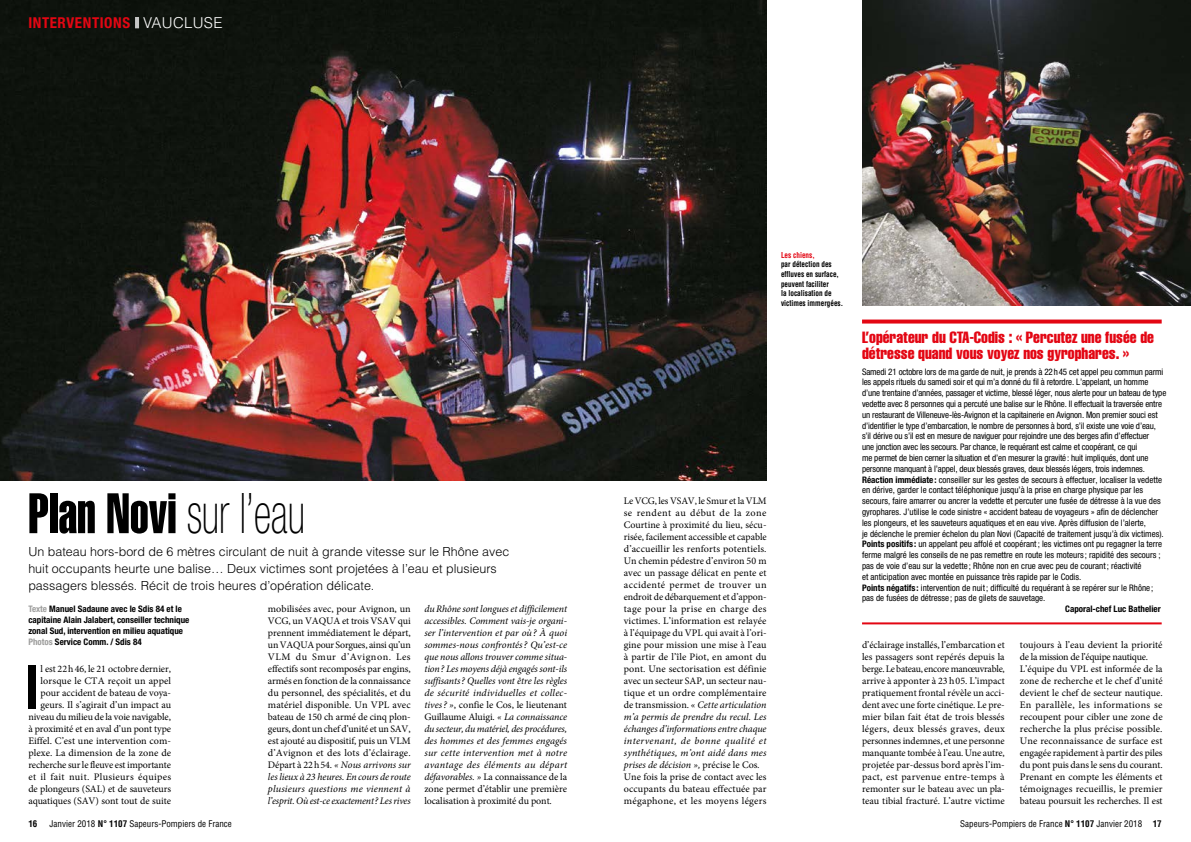
<style>
.page{position:relative;width:1191px;height:842px;background:#fff}
.page>*{position:absolute;margin:0;border:0;box-sizing:border-box;transform-origin:0 0}
.t1{font:700 condensed 60.4px "Helvetica Neue";color:#000;scale:.9 1}
.t2{font:56px "Helvetica Extra Compressed";color:#000}
.t3{font:extra-condensed 16px/16px "Helvetica";color:#e30613}
.t4{font:700 condensed 15px "Helvetica Neue";letter-spacing:.04em;color:#e30613}
.t5{font:300 12.5px/17px "Helvetica";color:#000}
.t6{font:10px/12px "Minion Pro";color:#000}
.t7{font:italic 10px/12px "Minion Pro";letter-spacing:.025em;color:#000;text-align:justify}
.t8{font:condensed 9px/10.8px "Helvetica Neue";color:#000}
.t9{font:700 condensed 9px/11px "Helvetica Neue";color:#000}
.t10{font:condensed 9px "Helvetica";color:#000}
.t11{font:700 condensed 9px "Helvetica";color:#000}
.t12{font:700 condensed 8px/9.6px "Helvetica";color:#000;scale:.9 1}
.t13{font:700 condensed 8px "Helvetica";color:#e30613;scale:.9 1}
.s1{font-family:"Helvetica";font-weight:300;font-stretch:normal;color:#fff}
.s2{font-family:"Helvetica Neue";font-weight:100;font-stretch:condensed}
.s3{color:#9d9d9c}
.s4{font-weight:700}
.s5{font-style:italic}
.s6{font-style:normal}
</style>
<div class="page">
<img style="left:0;top:0;width:766px;height:480px">
<hr style="left:135px;top:17px;width:4px;height:11px;background:#c6c6c6">
<img style="left:862px;top:0;width:329px;height:306px">
<svg style="left:862px;top:320px;width:299px;height:4px"></svg>
<hr style="left:862px;top:622px;width:299px;height:2px;background:#e30613">
<h3 class="t4" style="left:28px;top:14px;width:196px">INTERVENTIONS <span class="s1">VAUCLUSE</span></h3>
<h2 class="t2" style="left:28px;top:480px;width:278px">Plan Novi <span class="s2">sur l’eau</span></h2>
<p class="t5" style="left:28px;top:542px;width:482px">Un bateau hors-bord de 6 mètres circulant de nuit à grande vitesse sur le Rhône avec huit occupants heurte une balise… Deux victimes sont projetées à l’eau et plusieurs passagers blessés. Récit de trois heures d’opération délicate.</p>
<p class="t9" style="left:28px;top:603px;width:163px"><span class="s3">Texte</span> Manuel Sadaune avec le Sdis 84 et le capitaine Alain Jalabert, conseiller technique zonal Sud, intervention en milieu aquatique <span class="s3">Photos</span> Service Comm. / Sdis 84</p>
<h1 class="t1" style="left:25px;top:650px;width:17px">I</h1>
<p class="t6" style="left:28px;top:663px;width:144px;text-align:right">l est 22h46, le 21 octobre dernier, lorsque le CTA reçoit un appel pour accident de bateau de voya&shy;geurs. Il s’agirait d’un impact au niveau du milieu de la voie navigable, à proximité et en aval d’un pont type Eiffel. C’est une intervention com&shy;plexe. La dimension de la zone de recherche sur le fleuve est importante et il fait nuit. Plusieurs équipes de plongeurs (SAL) et de sauveteurs aquatiques (SAV) sont tout de suite</p>
<p class="t11" style="left:28px;top:818px;width:10px">16</p>
<p class="t10" style="left:50px;top:818px;width:184px">Janvier 2018 <span class="s4">N° 1107</span> Sapeurs-Pompiers de France</p>
<p class="t6" style="left:268px;top:603px;width:144px;text-align:justify">mobilisées avec, pour Avignon, un VCG, un VAQUA et trois VSAV qui prennent immédiatement le départ, un VAQUA pour Sorgues, ainsi qu’un VLM du Smur d’Avignon. Les effectifs sont recomposés par engins, armés en fonction de la connaissance du personnel, des spécialités, et du matériel disponible. Un VPL avec bateau de 150 ch armé de cinq plon&shy;geurs, dont un chef d’unité et un SAV, est ajouté au dispositif, puis un VLM d’Avignon et des lots d’éclairage.<br>Départ à 22h54. <span class="s5">« Nous arrivons sur les lieux à 23 heures. En cours de route plusieurs questions me viennent à l’esprit. Où est-ce exactement? Les rives</span></p>
<p class="t7" style="left:424px;top:603px;width:144px">du Rhône sont longues et difficilement accessibles. Comment vais-je organi&shy;ser l’intervention et par où? À quoi sommes-nous confrontés? Qu’est-ce que nous allons trouver comme situa&shy;tion? Les moyens déjà engagés sont-ils suffisants? Quelles vont être les règles de sécurité individuelles et collec&shy;tives? »<span class="s6">, confie le Cos, le lieutenant Guillaume Aluigi.</span> « La connaissance du secteur, du matériel, des procédures, des hommes et des femmes engagés sur cette intervention met à notre avantage des éléments au départ défavorables. » <span class="s6">La connaissance de la zone permet d’établir une première localisation à proximité du pont.</span></p>
<p class="t13" style="left:781px;top:250px;width:39px">Les chiens,</p>
<p class="t12" style="left:781px;top:260px;width:71px">par détection des effluves en surface, peuvent faciliter<br>la localisation de victimes immergées.</p>
<p class="t6" style="left:624px;top:495px;width:144px">Le VCG, les VSAV, le Smur et la VLM se rendent au début de la zone Courtine à proximité du lieu, sécu&shy;risée, facilement accessible et capable d’accueillir les renforts potentiels.<br>Un chemin pédestre d’environ 50 m avec un passage délicat en pente et accidenté permet de trouver un endroit de débarquement et d’appon&shy;tage pour la prise en charge des victimes. L’information est relayée à l’équipage du VPL qui avait à l’ori&shy;gine pour mission une mise à l’eau à partir de l’île Piot, en amont du pont. Une sectorisation est définie avec un secteur SAP, un secteur nau&shy;tique et un ordre complémentaire de transmission. « <span class="s5">Cette articulation m’a permis de prendre du recul. Les échanges d’informations entre chaque intervenant, de bonne qualité et synthétiques, m’ont aidé dans mes prises de décision »,</span> précise le Cos<span class="s5">.<br></span>Une fois la prise de contact avec les occupants du bateau effectuée par mégaphone, et les moyens légers</p>
<h3 class="t3" style="left:862px;top:329px;width:293px">L’opérateur du CTA-Codis : « Percutez une fusée de détresse quand vous voyez nos gyrophares. »</h3>
<p class="t8" style="left:862px;top:366px;width:306px">Samedi 21 octobre lors de ma garde de nuit, je prends à 22h45 cet appel peu commun parmi les appels rituels du samedi soir et qui m’a donné du fil à retordre. L’appelant, un homme d’une trentaine d’années, passager et victime, blessé léger, nous alerte pour un bateau de type vedette avec 8 personnes qui a percuté une balise sur le Rhône. Il effectuait la traversée entre un restaurant de Villeneuve-lès-Avignon et la capitainerie en Avignon. Mon premier souci est d’identifier le type d’embarcation, le nombre de personnes à bord, s’il existe une voie d’eau, s’il dérive ou s’il est en mesure de naviguer pour rejoindre une des berges afin d’effectuer<br>une jonction avec les secours. Par chance, le requérant est calme et coopérant, ce qui<br>me permet de bien cerner la situation et d’en mesurer la gravité: huit impliqués, dont une personne manquant à l’appel, deux blessés graves, deux blessés légers, trois indemnes.<br><span class="s4">Réaction immédiate :</span> conseiller sur les gestes de secours à effectuer, localiser la vedette en dérive, garder le contact téléphonique jusqu’à la prise en charge physique par les secours, faire amarrer ou ancrer la vedette et percuter une fusée de détresse à la vue des gyrophares. J’utilise le code sinistre « accident bateau de voyageurs » afin de déclencher les plongeurs, et les sauveteurs aquatiques et en eau vive. Après diffusion de l’alerte,<br>je déclenche le premier échelon du plan Novi (Capacité de traitement jusqu’à dix victimes).<br><span class="s4">Points positifs :</span> un appelant peu affolé et coopérant; les victimes ont pu regagner la terre ferme malgré les conseils de ne pas remettre en route les moteurs ; rapidité des secours ; pas de voie d’eau sur la vedette ; Rhône non en crue avec peu de courant; réactivité<br>et anticipation avec montée en puissance très rapide par le Codis.<br><span class="s4">Points négatifs :</span> intervention de nuit; difficulté du requérant à se repérer sur le Rhône ; pas de fusées de détresse ; pas de gilets de sauvetage.</p>
<p class="t9" style="left:1065px;top:603px;width:97px">Caporal-chef Luc Bathelier</p>
<p class="t6" style="left:862px;top:639px;width:144px;text-align:justify">d’éclairage installés, l’embarcation et les passagers sont repérés depuis la berge. Le bateau, encore manœuvrable, arrive à apponter à 23h05. L’impact pratiquement frontal révèle un acci&shy;dent avec une forte cinétique. Le pre&shy;mier bilan fait état de trois blessés légers, deux blessés graves, deux personnes indemnes, et une personne manquante tombée à l’eau. Une autre, projetée par-dessus bord après l’im&shy;pact, est parvenue entre-temps à remonter sur le bateau avec un pla&shy;teau tibial fracturé. L’autre victime</p>
<p class="t6" style="left:1020px;top:639px;width:144px">toujours à l’eau devient la priorité de la mission de l’équipe nautique.<br>L’équipe du VPL est informée de la zone de recherche et le chef d’unité devient le chef de secteur nautique.<br>En parallèle, les informations se recoupent pour cibler une zone de recherche la plus précise possible.<br>Une reconnaissance de surface est engagée rapidement à partir des piles du pont puis dans le sens du courant.<br>Prenant en compte les éléments et témoignages recueillis, le premier bateau poursuit les recherches. Il est</p>
<p class="t10" style="left:960px;top:818px;width:203px">Sapeurs-Pompiers de France <span class="s4">N° 1107</span> Janvier 2018 <span class="s4">17</span></p>
</div>
